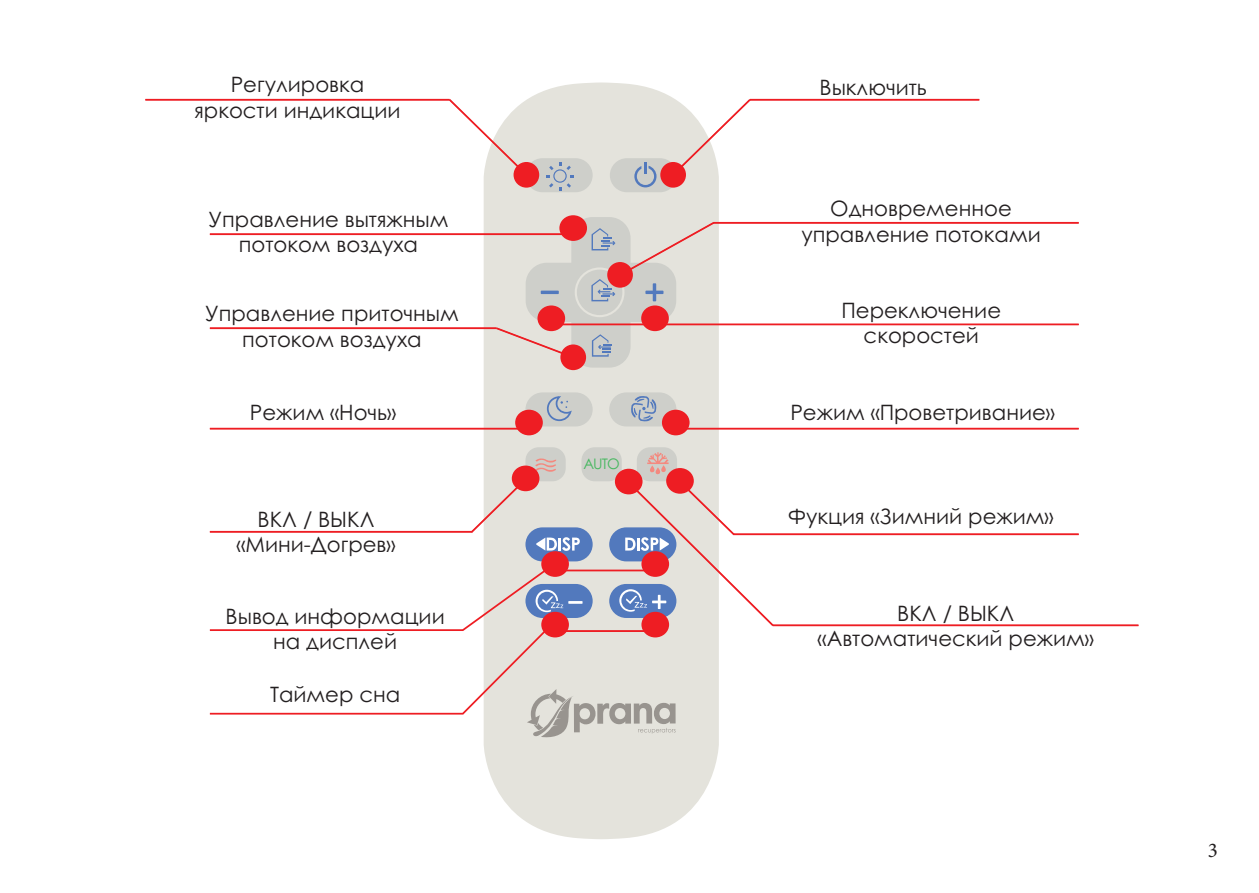
<style>
.page{position:relative;width:1259px;height:893px;background:#fff}
.page>*{position:absolute;margin:0;border:0;box-sizing:border-box;transform-origin:0 0}
.t1{font:21.3px/25.5px "Century Gothic";color:#231f20;text-align:center}
.t2{font:21px "Minion Pro";color:#231f20}
.t3{font:14.7px "Century Gothic";color:#47b860}
</style>
<div class="page">
<svg style="left:484px;top:82px;width:235px;height:757px;background:#e6e5df"></svg>
<div style="left:610px;top:158px;width:67px;height:34px;background:#cecfca;border-radius:17px"></div>
<div style="left:525px;top:158px;width:67px;height:34px;background:#cecfca;border-radius:17px"></div>
<div style="left:609px;top:392px;width:67px;height:34px;background:#cecfca;border-radius:17px"></div>
<div style="left:525px;top:392px;width:67px;height:34px;background:#cecfca;border-radius:17px"></div>
<div style="left:525px;top:447px;width:41px;height:34px;background:#cecfca;border-radius:13px"></div>
<div style="left:581px;top:447px;width:41px;height:34px;background:#cecfca;border-radius:13px"></div>
<div style="left:637px;top:447px;width:40px;height:34px;background:#cecfca;border-radius:13px"></div>
<svg style="left:546px;top:396px;width:26px;height:26px"></svg>
<svg style="left:631px;top:396px;width:25px;height:26px"></svg>
<svg style="left:634px;top:162px;width:22px;height:25px"></svg>
<svg style="left:546px;top:162px;width:28px;height:28px"></svg>
<div style="left:661px;top:163px;width:24px;height:24px;background:#ee1d23;border-radius:50%"></div>
<div style="left:660px;top:162px;width:26px;height:26px;border:2px solid #ee1d23;border-radius:50%"></div>
<svg style="left:670px;top:97px;width:82px;height:80px"></svg>
<hr style="left:750px;top:99px;width:229px;height:2px;background:#ee1d23">
<hr style="left:555px;top:324px;width:523px;height:1px;background:#ee1d23">
<div style="left:514px;top:163px;width:24px;height:24px;background:#ee1d23;border-radius:50%"></div>
<div style="left:513px;top:162px;width:26px;height:26px;border:2px solid #ee1d23;border-radius:50%"></div>
<svg style="left:447px;top:97px;width:82px;height:80px"></svg>
<hr style="left:145px;top:99px;width:304px;height:2px;background:#ee1d23">
<div style="left:559px;top:215px;width:28px;height:26px;border:2px solid #ee1d23;border-radius:50%"></div>
<hr style="left:210px;top:233px;width:363px;height:2px;background:#ee1d23">
<div style="left:516px;top:411px;width:26px;height:23px;background:#ee1d23;border-radius:50%"></div>
<div style="left:515px;top:410px;width:28px;height:25px;border:2px solid #ee1d23;border-radius:50%"></div>
<hr style="left:210px;top:428px;width:319px;height:1px;background:#ee1d23">
<div style="left:663px;top:411px;width:25px;height:23px;background:#ee1d23;border-radius:50%"></div>
<div style="left:662px;top:410px;width:27px;height:25px;border:2px solid #ee1d23;border-radius:50%"></div>
<hr style="left:676px;top:428px;width:402px;height:1px;background:#ee1d23">
<hr style="left:733px;top:533px;width:345px;height:2px;background:#ee1d23">
<hr style="left:713px;top:222px;width:365px;height:2px;background:#ee1d23">
<hr style="left:772px;top:624px;width:366px;height:2px;background:#ee1d23">
<svg style="left:209px;top:452px;width:566px;height:286px"></svg>
<div style="left:560px;top:344px;width:26px;height:26px;border:2px solid #ee1d23;border-radius:50%"></div>
<svg style="left:494px;top:217px;width:222px;height:151px;background:#dbc6c3"></svg>
<hr style="left:210px;top:327px;width:286px;height:2px;background:#ee1d23">
<p class="t1" style="left:194px;top:74px;width:208px">Регулировка яркости индикации</p>
<p class="t1" style="left:819px;top:77px;width:109px">Выключить</p>
<p class="t1" style="left:208px;top:208px;width:241px">Управление вытяжным потоком воздуха</p>
<p class="t1" style="left:801px;top:198px;width:241px">Одновременное управление потоками</p>
<p class="t1" style="left:205px;top:303px;width:255px">Управление приточным потоком воздуха</p>
<p class="t1" style="left:841px;top:299px;width:161px">Переключение скоростей</p>
<p class="t1" style="left:250px;top:402px;width:148px">Режим «Ночь»</p>
<p class="t1" style="left:790px;top:402px;width:266px">Режим «Проветривание»</p>
<p class="t3" style="left:583px;top:455px;width:38px">AUTO</p>
<p class="t1" style="left:236px;top:508px;width:160px">ВКЛ / ВЫКЛ «Мини-Догрев»</p>
<p class="t1" style="left:787px;top:506px;width:267px">Фукция «Зимний режим»</p>
<p class="t1" style="left:226px;top:605px;width:221px">Вывод информации на дисплей</p>
<p class="t1" style="left:270px;top:683px;width:132px">Таймер сна</p>
<p class="t1" style="left:817px;top:602px;width:278px">ВКЛ / ВЫКЛ «Автоматический режим»</p>
<p class="t2" style="left:1208px;top:838px;width:12px">3</p>
</div>
